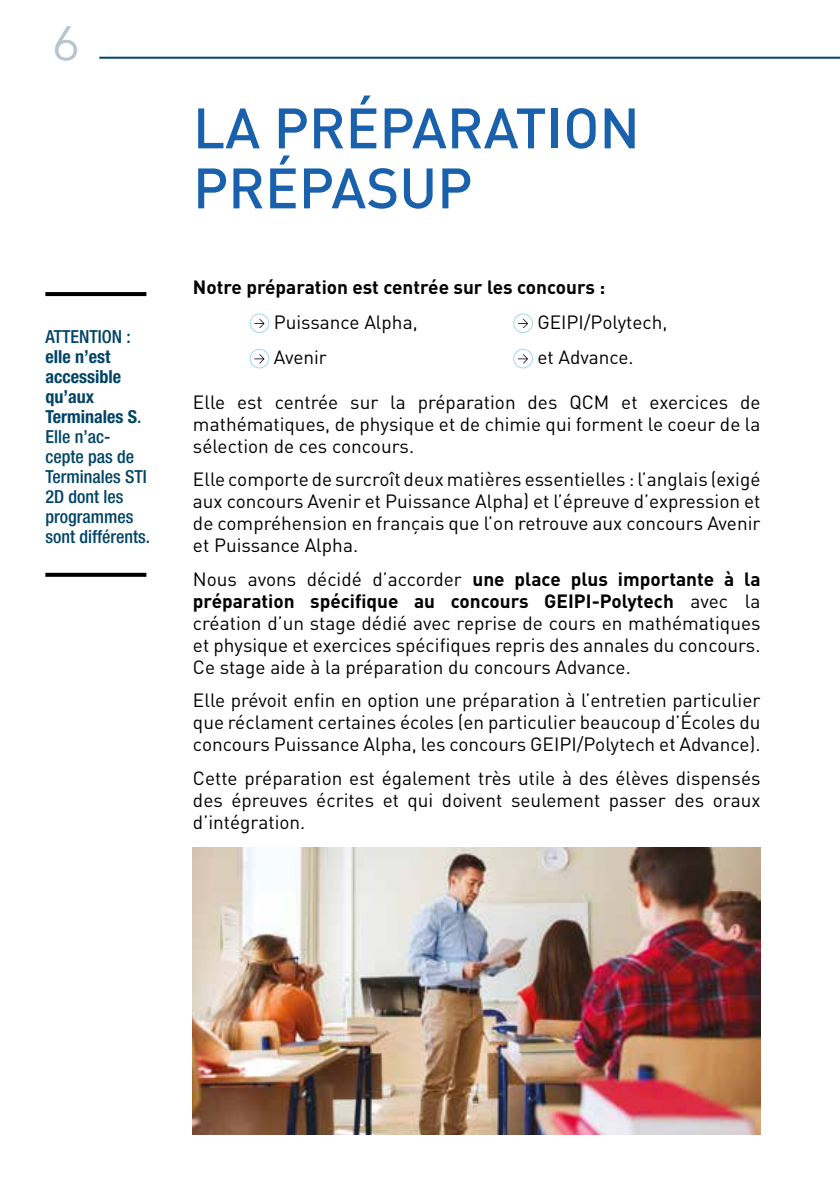
<style>
.page{position:relative;width:840px;height:1191px;background:#fff}
.page>*{position:absolute;margin:0;border:0;box-sizing:border-box;transform-origin:0 0}
.t1{font:500 56px/60px "DIN";color:#1961ac}
.t2{font:48px "Avenir";color:#b6c4cd}
.t3{font:19px/22px "DIN";color:#000;text-align:justify}
.t4{font:700 19px "DIN";color:#000}
.t5{font:500 condensed 18px/20px "Helvetica Neue";color:#004467}
.s1{font-weight:700}
</style>
<div class="page">
<hr style="left:99px;top:57px;width:740px;height:2px;background:#004467">
<div style="left:249px;top:313px;width:20px;height:20px;border:1px solid #a3d7ea;border-radius:50%"></div>
<svg style="left:254px;top:319px;width:10px;height:9px"></svg>
<div style="left:513px;top:313px;width:19px;height:20px;border:1px solid #a3d7ea;border-radius:50%"></div>
<svg style="left:518px;top:319px;width:10px;height:9px"></svg>
<svg style="left:250px;top:349px;width:19px;height:19px"></svg>
<div style="left:249px;top:349px;width:20px;height:19px;border:1px solid #a3d7ea;border-radius:50%"></div>
<svg style="left:254px;top:354px;width:10px;height:9px"></svg>
<div style="left:513px;top:349px;width:19px;height:19px;border:1px solid #a3d7ea;border-radius:50%"></div>
<svg style="left:518px;top:354px;width:10px;height:9px"></svg>
<svg style="left:45px;top:573px;width:101px;height:4px"></svg>
<svg style="left:45px;top:292px;width:101px;height:4px"></svg>
<img style="left:193px;top:848px;width:567px;height:286px">
<h2 class="t2" style="left:53px;top:15px;width:28px">6</h2>
<p class="t5" style="left:45px;top:326px;width:87px">ATTENTION :</p>
<p class="t5" style="left:45px;top:346px;width:106px"><span class="s1">elle n’est accessible qu’aux<br>Terminales S</span>.<br>Elle n’ac&shy;cepte pas de<br>Terminales STI<br>2D dont les programmes sont différents.</p>
<h1 class="t1" style="left:193px;top:96px;width:448px">LA PRÉPARATION<br>PRÉPASUP</h1>
<p class="t4" style="left:193px;top:274px;width:414px">Notre préparation est centrée sur les concours :</p>
<p class="t3" style="left:273px;top:311px;width:145px">Puissance Alpha,</p>
<p class="t3" style="left:537px;top:311px;width:131px">GEIPI/Polytech,</p>
<p class="t3" style="left:273px;top:346px;width:55px">Avenir</p>
<p class="t3" style="left:537px;top:346px;width:98px">et Advance.</p>
<p class="t3" style="left:193px;top:391px;width:568px">Elle est centrée sur la préparation des QCM et exercices de mathématiques, de physique et de chimie qui forment le coeur de la sélection de ces concours.</p>
<p class="t3" style="left:193px;top:468px;width:568px">Elle comporte de surcroît deux matières essentielles : l’anglais (exigé aux concours Avenir et Puissance Alpha) et l’épreuve d’expression et de compréhension en français que l’on retrouve aux concours Avenir et Puissance Alpha.</p>
<p class="t3" style="left:193px;top:567px;width:568px">Nous avons décidé d’accorder <span class="s1">une place plus importante à la préparation spécifique au concours GEIPI-Polytech</span> avec la création d’un stage dédié avec reprise de cours en mathématiques et physique et exercices spécifiques repris des annales du concours.<br>Ce stage aide à la préparation du concours Advance.</p>
<p class="t3" style="left:193px;top:689px;width:568px">Elle prévoit enfin en option une préparation à l’entretien particulier que réclament certaines écoles (en particulier beaucoup d’Écoles du concours Puissance Alpha, les concours GEIPI/Polytech et Advance).</p>
<p class="t3" style="left:193px;top:766px;width:568px">Cette préparation est également très utile à des élèves dispensés des épreuves écrites et qui doivent seulement passer des oraux d’intégration.</p>
</div>
